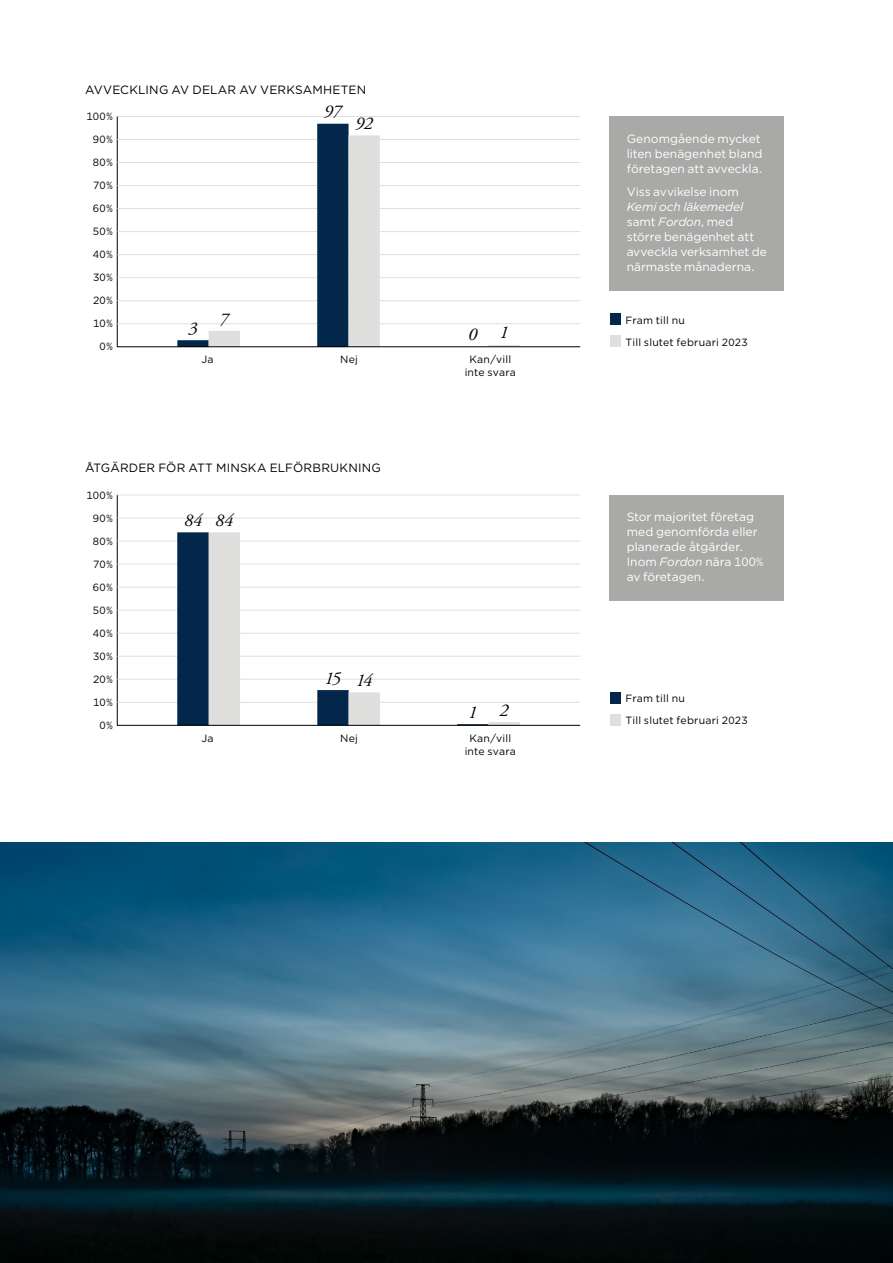
<style>
.page{position:relative;width:893px;height:1263px;background:#fff}
.page>*{position:absolute;margin:0;border:0;box-sizing:border-box;transform-origin:0 0}
.Tabellrubrik_mager{font:italic 18px "Adobe Garamond Pro";letter-spacing:-.02em;color:#000}
.Tabelll_rubrik{font:12px/15px "Gotham";color:#fff}
.Tabellrubrik_mager-2{font:12px "Gotham";letter-spacing:.015em;color:#000}
.t1{font:10.5px/12.6px "Gotham";letter-spacing:.02em;color:#000;text-align:center}
.s1{font-style:italic}
</style>
<div class="page">
<hr style="left:117px;top:495px;width:1px;height:230px;background:#000">
<hr style="left:117px;top:702px;width:463px;height:1px;background:#dfe0de">
<hr style="left:117px;top:656px;width:463px;height:1px;background:#dfe0de">
<hr style="left:117px;top:610px;width:463px;height:1px;background:#dfe0de">
<hr style="left:117px;top:564px;width:463px;height:1px;background:#dfe0de">
<hr style="left:117px;top:518px;width:463px;height:1px;background:#dfe0de">
<hr style="left:117px;top:679px;width:463px;height:1px;background:#dfe0de">
<hr style="left:117px;top:633px;width:463px;height:1px;background:#dfe0de">
<hr style="left:117px;top:587px;width:463px;height:1px;background:#dfe0de">
<hr style="left:117px;top:541px;width:463px;height:1px;background:#dfe0de">
<hr style="left:117px;top:495px;width:463px;height:1px;background:#dfe0de">
<div style="left:610px;top:495px;width:174px;height:105px;background:#a9aaa8"></div>
<div style="left:610px;top:692px;width:10px;height:11px;background:#03274a"></div>
<div style="left:610px;top:714px;width:10px;height:11px;background:#dfe0de"></div>
<svg style="left:177px;top:532px;width:32px;height:193px;background:#082b4d"></svg>
<svg style="left:209px;top:532px;width:311px;height:193px"></svg>
<hr style="left:117px;top:725px;width:463px;height:1px;background:#000">
<div style="left:610px;top:116px;width:174px;height:174px;background:#a9aaa8"></div>
<div style="left:610px;top:313px;width:10px;height:12px;background:#03274a"></div>
<div style="left:610px;top:335px;width:10px;height:12px;background:#dfe0de"></div>
<hr style="left:117px;top:116px;width:1px;height:231px;background:#000">
<hr style="left:117px;top:323px;width:463px;height:1px;background:#dfe0de">
<hr style="left:117px;top:277px;width:463px;height:1px;background:#dfe0de">
<hr style="left:117px;top:231px;width:463px;height:1px;background:#dfe0de">
<hr style="left:117px;top:185px;width:463px;height:1px;background:#dfe0de">
<hr style="left:117px;top:139px;width:463px;height:1px;background:#dfe0de">
<hr style="left:117px;top:300px;width:463px;height:1px;background:#dfe0de">
<hr style="left:117px;top:254px;width:463px;height:1px;background:#dfe0de">
<hr style="left:117px;top:208px;width:463px;height:1px;background:#dfe0de">
<hr style="left:117px;top:162px;width:463px;height:1px;background:#dfe0de">
<hr style="left:117px;top:116px;width:463px;height:1px;background:#dfe0de">
<svg style="left:177px;top:124px;width:172px;height:222px"></svg>
<svg style="left:209px;top:135px;width:311px;height:211px"></svg>
<hr style="left:117px;top:346px;width:463px;height:1px;background:#000">
<img style="left:0;top:842px;width:893px;height:421px">
<p class="Tabellrubrik_mager-2" style="left:85px;top:82px;width:283px">AVVECKLING AV DELAR AV VERKSAMHETEN</p>
<p class="t1" style="left:86px;top:110px;width:28px">100%</p>
<p class="t1" style="left:93px;top:133px;width:21px">90%</p>
<p class="t1" style="left:93px;top:156px;width:21px">80%</p>
<p class="t1" style="left:93px;top:179px;width:21px">70%</p>
<p class="t1" style="left:93px;top:202px;width:21px">60%</p>
<p class="t1" style="left:93px;top:225px;width:21px">50%</p>
<p class="t1" style="left:93px;top:248px;width:21px">40%</p>
<p class="t1" style="left:93px;top:271px;width:21px">30%</p>
<p class="t1" style="left:93px;top:294px;width:21px">20%</p>
<p class="t1" style="left:93px;top:317px;width:21px">10%</p>
<p class="t1" style="left:100px;top:340px;width:15px">0%</p>
<p class="Tabellrubrik_mager" style="left:189px;top:318px;width:10px">3</p>
<p class="Tabellrubrik_mager" style="left:220px;top:308px;width:10px">7</p>
<p class="Tabellrubrik_mager" style="left:324px;top:101px;width:19px">97</p>
<p class="Tabellrubrik_mager" style="left:355px;top:112px;width:19px">92</p>
<p class="Tabellrubrik_mager" style="left:468px;top:324px;width:10px">0</p>
<p class="Tabellrubrik_mager" style="left:500px;top:322px;width:10px">1</p>
<p class="t1" style="left:201px;top:353px;width:14px">Ja</p>
<p class="t1" style="left:340px;top:353px;width:19px">Nej</p>
<p class="t1" style="left:465px;top:353px;width:53px">Kan/vill inte svara</p>
<p class="Tabellrubrik_mager-2" style="left:85px;top:460px;width:297px">ÅTGÄRDER FÖR ATT MINSKA ELFÖRBRUKNING</p>
<p class="t1" style="left:86px;top:488px;width:28px">100%</p>
<p class="t1" style="left:93px;top:511px;width:21px">90%</p>
<p class="t1" style="left:93px;top:534px;width:21px">80%</p>
<p class="t1" style="left:93px;top:557px;width:21px">70%</p>
<p class="t1" style="left:93px;top:580px;width:21px">60%</p>
<p class="t1" style="left:93px;top:603px;width:21px">50%</p>
<p class="t1" style="left:93px;top:626px;width:21px">40%</p>
<p class="t1" style="left:93px;top:649px;width:21px">30%</p>
<p class="t1" style="left:93px;top:673px;width:21px">20%</p>
<p class="t1" style="left:93px;top:696px;width:21px">10%</p>
<p class="t1" style="left:100px;top:719px;width:15px">0%</p>
<p class="Tabellrubrik_mager" style="left:184px;top:509px;width:19px">84</p>
<p class="Tabellrubrik_mager" style="left:215px;top:509px;width:19px">84</p>
<p class="Tabellrubrik_mager" style="left:325px;top:667px;width:18px">15</p>
<p class="Tabellrubrik_mager" style="left:356px;top:669px;width:18px">14</p>
<p class="Tabellrubrik_mager" style="left:468px;top:701px;width:10px">1</p>
<p class="Tabellrubrik_mager" style="left:500px;top:699px;width:10px">2</p>
<p class="t1" style="left:201px;top:732px;width:14px">Ja</p>
<p class="t1" style="left:340px;top:732px;width:19px">Nej</p>
<p class="t1" style="left:465px;top:732px;width:53px">Kan/vill inte svara</p>
<p class="Tabelll_rubrik" style="left:627px;top:131px;width:137px">Genomgående mycket liten benägenhet bland företagen att avveckla.</p>
<p class="Tabelll_rubrik" style="left:627px;top:184px;width:142px">Viss avvikelse inom<br><span class="s1">Kemi och läkemedel </span>samt <span class="s1">Fordon</span>, med större benägenhet att avveckla verksamhet de närmaste månaderna.</p>
<p class="t1" style="left:626px;top:313px;width:61px">Fram till nu</p>
<p class="t1" style="left:626px;top:335px;width:124px">Till slutet februari 2023</p>
<p class="Tabelll_rubrik" style="left:627px;top:509px;width:138px">Stor majoritet företag med genomförda eller planerade åtgärder.<br>Inom <span class="s1">Fordon</span> nära 100% av företagen.</p>
<p class="t1" style="left:626px;top:692px;width:61px">Fram till nu</p>
<p class="t1" style="left:626px;top:714px;width:124px">Till slutet februari 2023</p>
</div>
